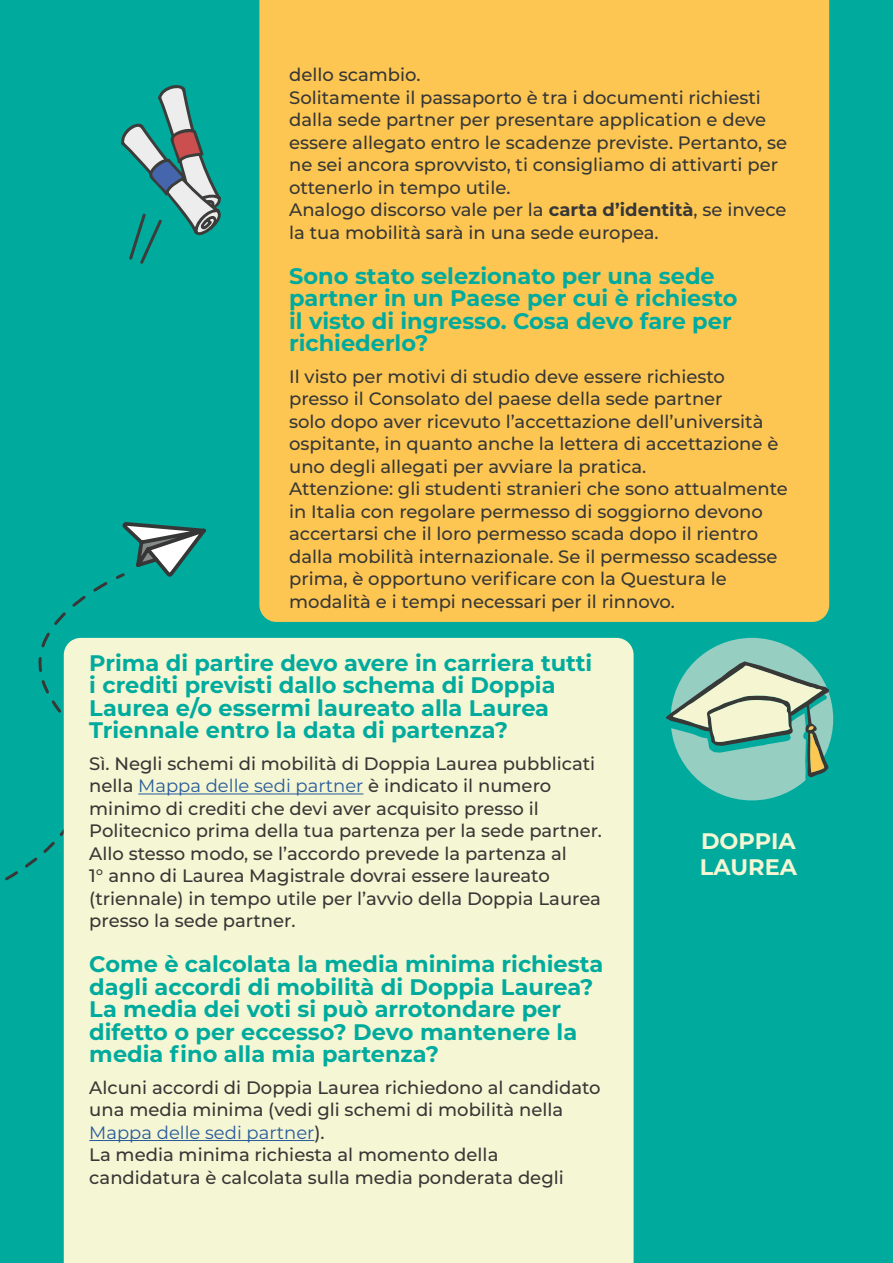
<style>
.page{position:relative;width:893px;height:1263px;background:#00ab9e}
.page>*{position:absolute;margin:0;border:0;box-sizing:border-box;transform-origin:0 0}
.t1{font:700 22.5px/22.5px "Montserrat";color:#00ab9e}
.t2{font:700 22.5px/25.5px "Montserrat";color:#f5f6d3}
.t3{font:500 18px/22.5px "Montserrat";color:#373736}
.s1{font-weight:700}
.s2{font-weight:400;color:#275b9b}
</style>
<div class="page">
<svg style="left:5px;top:522px;width:204px;height:398px"></svg>
<div style="left:64px;top:638px;width:570px;height:625px;background:#f5f6d3"></div>
<hr style="left:138px;top:793px;width:225px;height:1px;background:#275b9b">
<hr style="left:89px;top:1140px;width:225px;height:1px;background:#275b9b">
<svg style="left:121px;top:85px;width:100px;height:179px"></svg>
<div style="left:259px;top:0;width:570px;height:622px;background:#fdc652"></div>
<div style="left:671px;top:638px;width:162px;height:162px;background:#96cfc2;border-radius:50%"></div>
<svg style="left:666px;top:660px;width:163px;height:126px"></svg>
<p class="t3" style="left:289px;top:63px;width:499px">dello scambio.<br>Solitamente il passaporto è tra i documenti richiesti dalla sede partner per presentare application e deve essere allegato entro le scadenze previste. Pertanto, se ne sei ancora sprovvisto, ti consigliamo di attivarti per ottenerlo in tempo utile.<br>Analogo discorso vale per la <span class="s1">carta d’identità</span>, se invece la tua mobilità sarà in una sede europea.</p>
<p class="t1" style="left:289px;top:263px;width:450px">Sono stato selezionato per una sede partner in un Paese per cui è richiesto il visto di ingresso. Cosa devo fare per richiederlo?</p>
<p class="t3" style="left:289px;top:364px;width:500px">Il visto per motivi di studio deve essere richiesto presso il Consolato del paese della sede partner<br>solo dopo aver ricevuto l’accettazione dell’università ospitante, in quanto anche la lettera di accettazione è uno degli allegati per avviare la pratica.<br>Attenzione: gli studenti stranieri che sono attualmente in Italia con regolare permesso di soggiorno devono accertarsi che il loro permesso scada dopo il rientro dalla mobilità internazionale. Se il permesso scadesse prima, è opportuno verificare con la Questura le modalità e i tempi necessari per il rinnovo.</p>
<p class="t1" style="left:89px;top:650px;width:505px">Prima di partire devo avere in carriera tutti i crediti previsti dallo schema di Doppia Laurea e/o essermi laureato alla Laurea Triennale entro la data di partenza?</p>
<p class="t3" style="left:89px;top:751px;width:514px">Sì. Negli schemi di mobilità di Doppia Laurea pubblicati nella <span class="s2">Mappa delle sedi partner</span> è indicato il numero minimo di crediti che devi aver acquisito presso il Politecnico prima della tua partenza per la sede partner.<br>Allo stesso modo, se l’accordo prevede la partenza al<br>1° anno di Laurea Magistrale dovrai essere laureato (triennale) in tempo utile per l’avvio della Doppia Laurea presso la sede partner.</p>
<p class="t1" style="left:89px;top:952px;width:516px">Come è calcolata la media minima richiesta dagli accordi di mobilità di Doppia Laurea?<br>La media dei voti si può arrotondare per difetto o per eccesso? Devo mantenere la media fino alla mia partenza?</p>
<p class="t3" style="left:89px;top:1075px;width:513px">Alcuni accordi di Doppia Laurea richiedono al candidato una media minima (vedi gli schemi di mobilità nella <span class="s2">Mappa delle sedi partner</span>).<br>La media minima richiesta al momento della candidatura è calcolata sulla media ponderata degli</p>
<p class="t2" style="left:700px;top:827px;width:99px">DOPPIA<br>LAUREA</p>
</div>
